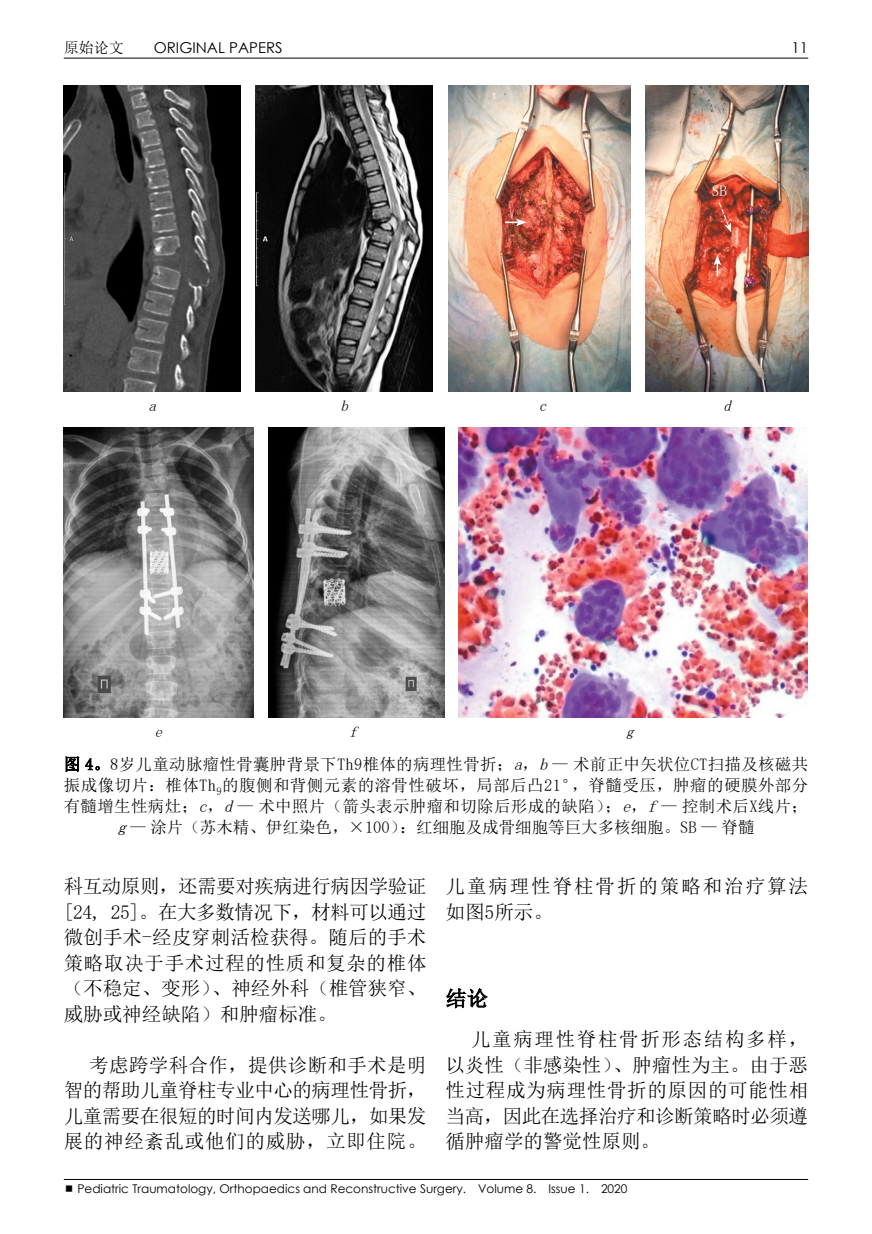
<style>
.page{position:relative;width:872px;height:1234px;background:#fff}
.page>*{position:absolute;margin:0;border:0;box-sizing:border-box;transform-origin:0 0}
.t1{font:21px "Sim Sun";color:#000}
.t2{font:19.5px/25.5px "Sim Sun";color:#000;text-align:justify}
.t3{font:19.5px/25.5px "Sim Sun";letter-spacing:.1em;color:#000}
.t4{font:16.5px/21px "Sim Sun";letter-spacing:.02em;color:#000;text-align:center}
.t5{font:15px "Century Gothic";color:#000}
.t6{font:italic 15px "Sim Sun";color:#000}
.t7{font:15px "Sim Sun";color:#000}
.t8{font:15px "Sim Sun";color:#fff}
.t9{font:12px "Century Gothic";color:#000}
.s1{font-style:italic}
</style>
<div class="page">
<hr style="left:64px;top:1178px;width:744px;height:1px;background:#000">
<hr style="left:64px;top:58px;width:744px;height:1px;background:#000">
<svg style="left:446px;top:987px;width:42px;height:21px"></svg>
<svg style="left:65px;top:756px;width:35px;height:16px"></svg>
<img style="left:64px;top:85px;width:176px;height:306px">
<img style="left:255px;top:85px;width:178px;height:306px">
<img style="left:448px;top:85px;width:182px;height:306px">
<img style="left:645px;top:85px;width:163px;height:306px">
<img style="left:64px;top:427px;width:190px;height:290px">
<img style="left:268px;top:427px;width:176px;height:290px">
<img style="left:458px;top:427px;width:350px;height:290px">
<svg style="left:505px;top:218px;width:21px;height:8px"></svg>
<svg style="left:713px;top:255px;width:8px;height:21px"></svg>
<svg style="left:718px;top:202px;width:13px;height:30px"></svg>
<p class="t7" style="left:64px;top:41px;width:61px">原始论文</p>
<p class="t5" style="left:154px;top:38px;width:130px">ORIGINAL PAPERS</p>
<p class="t5" style="left:791px;top:38px;width:18px">11</p>
<p class="t8" style="left:712px;top:183px;width:16px">SB</p>
<p class="t6" style="left:149px;top:397px;width:13px">a</p>
<p class="t6" style="left:341px;top:397px;width:13px">b</p>
<p class="t6" style="left:539px;top:397px;width:13px">c</p>
<p class="t6" style="left:723px;top:397px;width:13px">d</p>
<p class="t6" style="left:155px;top:723px;width:13px">e</p>
<p class="t6" style="left:350px;top:723px;width:13px">f</p>
<p class="t6" style="left:626px;top:723px;width:13px">g</p>
<p class="t4" style="left:64px;top:753px;width:746px">图 4。8岁儿童动脉瘤性骨囊肿背景下Th9椎体的病理性骨折；<span class="s1">a</span>，<span class="s1">b</span>— 术前正中矢状位CT扫描及核磁共振成像切片：椎体Th<sub>9</sub>的腹侧和背侧元素的溶骨性破坏，局部后凸21°，脊髓受压，肿瘤的硬膜外部分有髓增生性病灶；<span class="s1">c</span>，<span class="s1">d</span>— 术中照片（箭头表示肿瘤和切除后形成的缺陷）；<span class="s1">e</span>，<span class="s1">f</span>— 控制术后X线片；<span class="s1">g</span>— 涂片（苏木精、伊红染色，×100）：红细胞及成骨细胞等巨大多核细胞。SB — 脊髓</p>
<p class="t2" style="left:64px;top:873px;width:364px">科互动原则，还需要对疾病进行病因学验证[24, 25]。在大多数情况下，材料可以通过微创手术-经皮穿刺活检获得。随后的手术策略取决于手术过程的性质和复杂的椎体（不稳定、变形）、神经外科（椎管狭窄、威胁或神经缺陷）和肿瘤标准。</p>
<p class="t2" style="left:64px;top:1051px;width:364px;text-indent:26px">考虑跨学科合作，提供诊断和手术是明智的帮助儿童脊柱专业中心的病理性骨折，儿童需要在很短的时间内发送哪儿，如果发展的神经紊乱或他们的威胁，立即住院。</p>
<p class="t3" style="left:445px;top:873px;width:364px">儿童病理性脊柱骨折的策略和治疗算法如图5所示。</p>
<p class="t1" style="left:445px;top:987px;width:44px">结论</p>
<p class="t2" style="left:445px;top:1026px;width:364px;text-indent:26px">儿童病理性脊柱骨折形态结构多样，以炎性（非感染性）、肿瘤性为主。由于恶性过程成为病理性骨折的原因的可能性相当高，因此在选择治疗和诊断策略时必须遵循肿瘤学的警觉性原则。</p>
<p class="t9" style="left:77px;top:1179px;width:551px">Pediatric Traumatology, Orthopaedics and Reconstructive Surgery. Volume 8. Issue 1. 2020</p>
</div>
